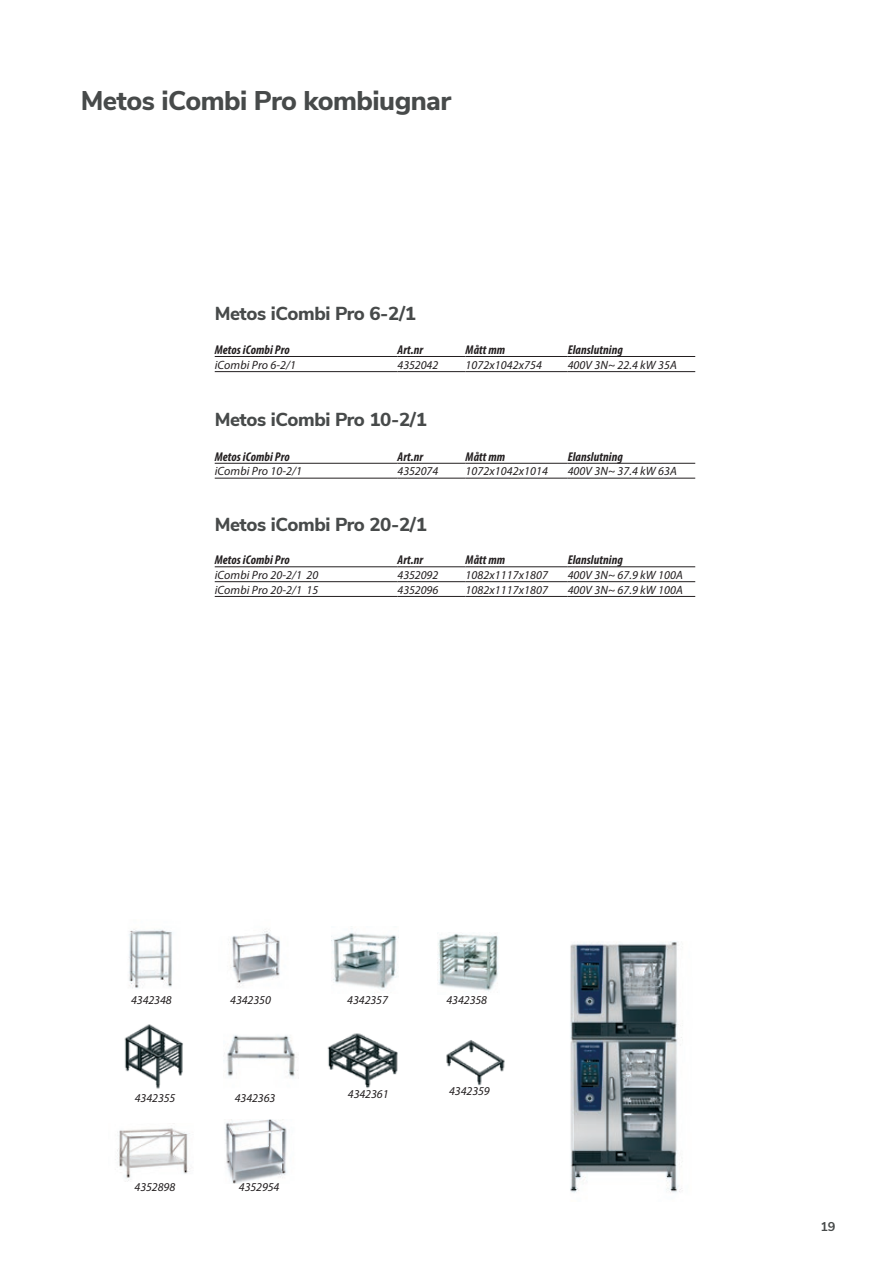
<style>
.page{position:relative;width:893px;height:1263px;background:#fff}
.page>*{position:absolute;margin:0;border:0;box-sizing:border-box;transform-origin:0 0}
.t1{font:800 27px "Nunito Sans";letter-spacing:-.02em;color:#474a4a}
.t2{font:800 18.75px "Nunito Sans";letter-spacing:-.02em;color:#474a4a}
.t3{font:italic 700 condensed 12.75px "Myriad Pro";letter-spacing:.005em;color:#231f20}
.t4{font:700 12.75px "Nunito Sans";color:#474a4a}
.t5{font:italic 12px "Myriad Pro";letter-spacing:.005em;color:#231f20}
</style>
<div class="page">
<img style="left:223px;top:1035px;width:75px;height:43px">
<img style="left:230px;top:929px;width:50px;height:55px">
<img style="left:117px;top:1128px;width:72px;height:53px">
<img style="left:327px;top:1033px;width:71px;height:56px">
<img style="left:446px;top:1040px;width:59px;height:46px">
<img style="left:225px;top:1120px;width:62px;height:63px">
<img style="left:331px;top:928px;width:66px;height:61px">
<img style="left:437px;top:933px;width:61px;height:58px">
<img style="left:124px;top:1024px;width:59px;height:65px">
<img style="left:129px;top:929px;width:44px;height:59px">
<img style="left:570px;top:941px;width:113px;height:252px">
<hr style="left:215px;top:356px;width:183px;height:1px;background:#231f20">
<hr style="left:215px;top:371px;width:183px;height:1px;background:#231f20">
<hr style="left:398px;top:371px;width:68px;height:1px;background:#231f20">
<hr style="left:466px;top:371px;width:102px;height:1px;background:#231f20">
<hr style="left:568px;top:371px;width:127px;height:1px;background:#231f20">
<hr style="left:398px;top:356px;width:68px;height:1px;background:#231f20">
<hr style="left:466px;top:356px;width:102px;height:1px;background:#231f20">
<hr style="left:568px;top:356px;width:127px;height:1px;background:#231f20">
<hr style="left:215px;top:463px;width:183px;height:1px;background:#231f20">
<hr style="left:215px;top:478px;width:183px;height:1px;background:#231f20">
<hr style="left:398px;top:478px;width:68px;height:1px;background:#231f20">
<hr style="left:466px;top:478px;width:102px;height:1px;background:#231f20">
<hr style="left:568px;top:478px;width:127px;height:1px;background:#231f20">
<hr style="left:398px;top:463px;width:68px;height:1px;background:#231f20">
<hr style="left:466px;top:463px;width:102px;height:1px;background:#231f20">
<hr style="left:568px;top:463px;width:127px;height:1px;background:#231f20">
<hr style="left:215px;top:566px;width:183px;height:1px;background:#231f20">
<hr style="left:215px;top:581px;width:183px;height:1px;background:#231f20">
<hr style="left:215px;top:596px;width:183px;height:1px;background:#231f20">
<hr style="left:398px;top:581px;width:68px;height:1px;background:#231f20">
<hr style="left:466px;top:581px;width:102px;height:1px;background:#231f20">
<hr style="left:568px;top:581px;width:127px;height:1px;background:#231f20">
<hr style="left:398px;top:596px;width:68px;height:1px;background:#231f20">
<hr style="left:466px;top:596px;width:102px;height:1px;background:#231f20">
<hr style="left:568px;top:596px;width:127px;height:1px;background:#231f20">
<hr style="left:398px;top:566px;width:68px;height:1px;background:#231f20">
<hr style="left:466px;top:566px;width:102px;height:1px;background:#231f20">
<hr style="left:568px;top:566px;width:127px;height:1px;background:#231f20">
<h1 class="t1" style="left:81px;top:81px;width:372px">Metos iCombi Pro kombiugnar</h1>
<h2 class="t2" style="left:215px;top:300px;width:203px">Metos iCombi Pro 6-2/1</h2>
<p class="t3" style="left:215px;top:342px;width:77px">Metos iCombi Pro</p>
<p class="t3" style="left:398px;top:342px;width:27px">Art.nr</p>
<p class="t3" style="left:466px;top:342px;width:41px">Mått mm</p>
<p class="t3" style="left:568px;top:342px;width:57px">Elanslutning</p>
<p class="t5" style="left:215px;top:357px;width:83px">iCombi Pro 6-2/1</p>
<p class="t5" style="left:398px;top:357px;width:42px">4352042</p>
<p class="t5" style="left:466px;top:357px;width:78px">1072x1042x754</p>
<p class="t5" style="left:568px;top:357px;width:111px">400V 3N~ 22.4 kW 35A</p>
<h2 class="t2" style="left:215px;top:406px;width:214px">Metos iCombi Pro 10-2/1</h2>
<p class="t3" style="left:215px;top:448px;width:77px">Metos iCombi Pro</p>
<p class="t3" style="left:398px;top:448px;width:27px">Art.nr</p>
<p class="t3" style="left:466px;top:448px;width:41px">Mått mm</p>
<p class="t3" style="left:568px;top:448px;width:57px">Elanslutning</p>
<p class="t5" style="left:215px;top:464px;width:89px">iCombi Pro 10-2/1</p>
<p class="t5" style="left:398px;top:464px;width:42px">4352074</p>
<p class="t5" style="left:466px;top:464px;width:84px">1072x1042x1014</p>
<p class="t5" style="left:568px;top:464px;width:111px">400V 3N~ 37.4 kW 63A</p>
<h2 class="t2" style="left:215px;top:510px;width:214px">Metos iCombi Pro 20-2/1</h2>
<p class="t3" style="left:215px;top:552px;width:77px">Metos iCombi Pro</p>
<p class="t3" style="left:398px;top:552px;width:27px">Art.nr</p>
<p class="t3" style="left:466px;top:552px;width:41px">Mått mm</p>
<p class="t3" style="left:568px;top:552px;width:57px">Elanslutning</p>
<p class="t5" style="left:215px;top:567px;width:105px">iCombi Pro 20-2/1 20</p>
<p class="t5" style="left:398px;top:567px;width:42px">4352092</p>
<p class="t5" style="left:466px;top:567px;width:84px">1082x1117x1807</p>
<p class="t5" style="left:568px;top:567px;width:117px">400V 3N~ 67.9 kW 100A</p>
<p class="t5" style="left:215px;top:582px;width:105px">iCombi Pro 20-2/1 15</p>
<p class="t5" style="left:398px;top:582px;width:42px">4352096</p>
<p class="t5" style="left:466px;top:582px;width:84px">1082x1117x1807</p>
<p class="t5" style="left:568px;top:582px;width:117px">400V 3N~ 67.9 kW 100A</p>
<p class="t5" style="left:131px;top:992px;width:42px">4342348</p>
<p class="t5" style="left:347px;top:992px;width:42px">4342357</p>
<p class="t5" style="left:230px;top:992px;width:42px">4342350</p>
<p class="t5" style="left:446px;top:992px;width:42px">4342358</p>
<p class="t5" style="left:135px;top:1091px;width:42px">4342355</p>
<p class="t5" style="left:135px;top:1180px;width:42px">4352898</p>
<p class="t5" style="left:235px;top:1091px;width:42px">4342363</p>
<p class="t5" style="left:239px;top:1180px;width:42px">4352954</p>
<p class="t5" style="left:348px;top:1087px;width:42px">4342361</p>
<p class="t5" style="left:449px;top:1083px;width:42px">4342359</p>
<p class="t4" style="left:821px;top:1218px;width:16px">19</p>
</div>
